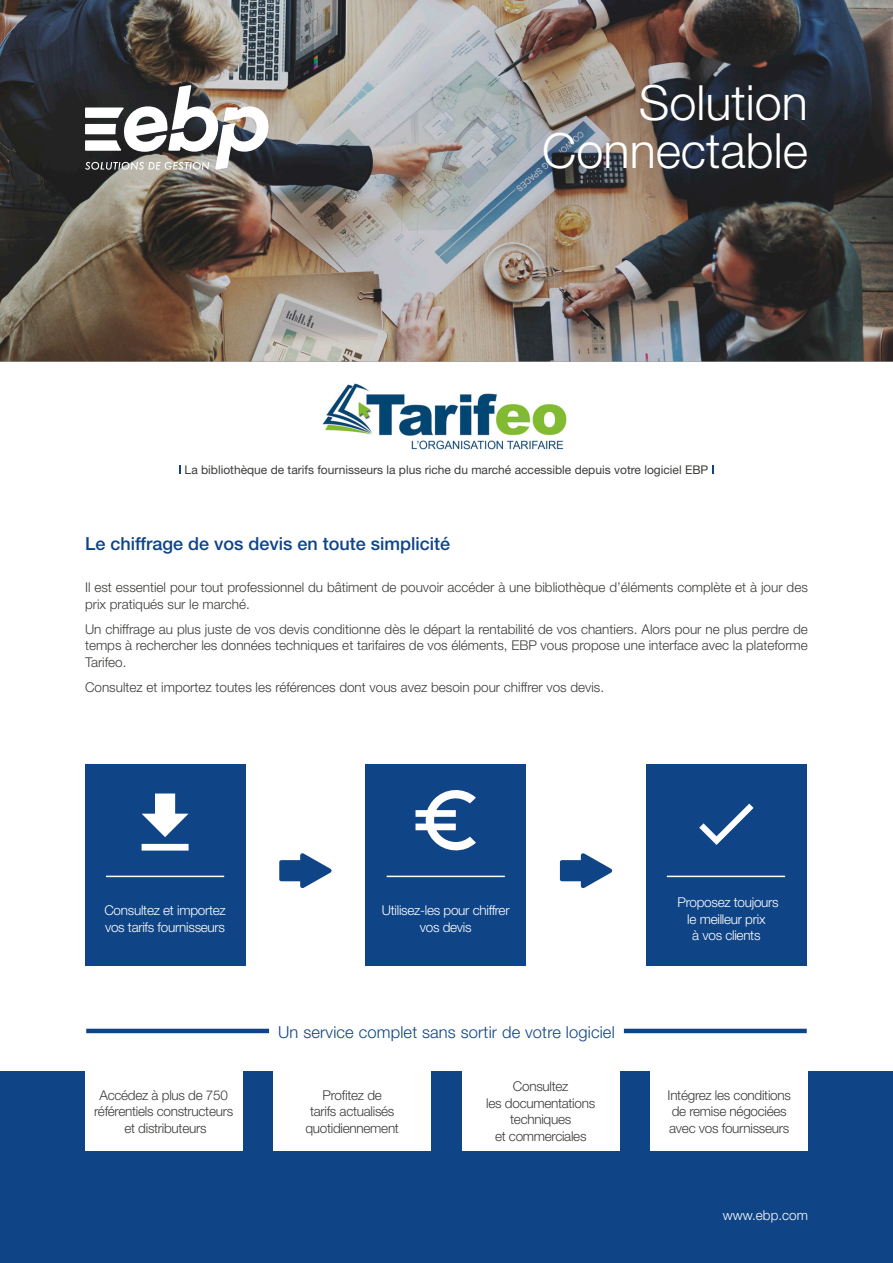
<style>
.page{position:relative;width:893px;height:1263px;background:#fff}
.page>*{position:absolute;margin:0;border:0;box-sizing:border-box;transform-origin:0 0}
.Titre-PF-2Lignes-_1e{font:300 48.6px/48.6px "Helvetica Neue LT Std";color:#fff;text-align:right}
.Texte-Description-_1{font:500 18px "Helvetica Neue LT Std";color:#0f4486}
.t1{font:300 16.5px "Helvetica Neue LT Std";letter-spacing:.01em;color:#0f4486}
.Texte-Description{font:300 13.5px/16.5px "Helvetica Neue LT Std";color:#3c3c3a}
.Texte-Description-2{font:300 13.5px/16.5px "Helvetica Neue LT Std";letter-spacing:-.02em;color:#3c3c3a;text-align:center}
.t2{font:300 13.5px/16.5px "Helvetica Neue LT Std";letter-spacing:-.02em;color:#fff}
.t3{font:300 13.5px "Helvetica Neue LT Std";color:#fff}
.t4{font:12px "Helvetica Neue LT Std";color:#3c3c3a}
</style>
<div class="page">
<img style="left:0;top:0;width:893px;height:361px">
<div style="left:0;top:1071px;width:893px;height:192px;background:#0f4486"></div>
<svg style="left:85px;top:85px;width:183px;height:85px"></svg>
<img style="left:322px;top:383px;width:245px;height:67px">
<div style="left:462px;top:1071px;width:157px;height:80px;background:#fff"></div>
<div style="left:85px;top:1071px;width:157px;height:80px;background:#fff"></div>
<div style="left:274px;top:1071px;width:157px;height:80px;background:#fff"></div>
<div style="left:651px;top:1071px;width:157px;height:80px;background:#fff"></div>
<svg style="left:179px;top:466px;width:2px;height:8px"></svg>
<svg style="left:712px;top:466px;width:2px;height:8px"></svg>
<hr style="left:86px;top:1029px;width:183px;height:4px;background:#0f4486">
<hr style="left:624px;top:1029px;width:183px;height:4px;background:#0f4486">
<div style="left:85px;top:764px;width:160px;height:202px;background:#0f4486"></div>
<div style="left:366px;top:765px;width:160px;height:201px;background:#0f4486"></div>
<div style="left:646px;top:765px;width:160px;height:201px;background:#0f4486"></div>
<svg style="left:279px;top:853px;width:53px;height:36px"></svg>
<svg style="left:560px;top:853px;width:53px;height:36px"></svg>
<svg style="left:699px;top:804px;width:54px;height:41px"></svg>
<svg style="left:142px;top:793px;width:47px;height:57px"></svg>
<hr style="left:667px;top:876px;width:118px;height:1px;background:#fff">
<hr style="left:387px;top:876px;width:118px;height:1px;background:#fff">
<hr style="left:106px;top:876px;width:118px;height:1px;background:#fff">
<svg style="left:415px;top:790px;width:61px;height:61px"></svg>
<p class="Titre-PF-2Lignes-_1e" style="left:542px;top:77px;width:267px">Solution<br>Connectable</p>
<p class="t4" style="left:185px;top:463px;width:525px">La bibliothèque de tarifs fournisseurs la plus riche du marché accessible depuis votre logiciel EBP</p>
<p class="Texte-Description-_1" style="left:85px;top:533px;width:367px">Le chiffrage de vos devis en toute simplicité</p>
<p class="Texte-Description" style="left:85px;top:579px;width:724px">Il est essentiel pour tout professionnel du bâtiment de pouvoir accéder à une bibliothèque d’éléments complète et à jour des prix pratiqués sur le marché.</p>
<p class="Texte-Description" style="left:85px;top:621px;width:724px;text-align:justify">Un chiffrage au plus juste de vos devis conditionne dès le départ la rentabilité de vos chantiers. Alors pour ne plus perdre de temps à rechercher les données techniques et tarifaires de vos éléments, EBP vous propose une interface avec la plateforme Tarifeo.</p>
<p class="Texte-Description" style="left:85px;top:679px;width:521px">Consultez et importez toutes les références dont vous avez besoin pour chiffrer vos devis.</p>
<p class="t2" style="left:104px;top:902px;width:123px">Consultez et importez vos tarifs fournisseurs</p>
<p class="t2" style="left:382px;top:902px;width:129px;text-align:center">Utilisez-les pour chiffrer vos devis</p>
<p class="t1" style="left:278px;top:1022px;width:338px">Un service complet sans sortir de votre logiciel</p>
<p class="t2" style="left:677px;top:894px;width:103px">Proposez toujours</p>
<p class="t2" style="left:687px;top:910px;width:80px">le meilleur prix</p>
<p class="t2" style="left:692px;top:927px;width:70px">à vos clients</p>
<p class="Texte-Description-2" style="left:94px;top:1086px;width:141px">Accédez à plus de 750 référentiels constructeurs</p>
<p class="Texte-Description-2" style="left:124px;top:1119px;width:84px">et distributeurs</p>
<p class="Texte-Description-2" style="left:513px;top:1078px;width:57px">Consultez</p>
<p class="Texte-Description-2" style="left:486px;top:1094px;width:110px">les documentations techniques</p>
<p class="Texte-Description-2" style="left:495px;top:1127px;width:93px">et commerciales</p>
<p class="Texte-Description-2" style="left:305px;top:1086px;width:95px">Profitez de<br>tarifs actualisés quotidiennement</p>
<p class="Texte-Description-2" style="left:668px;top:1086px;width:125px;text-align:left">Intégrez les conditions de remise négociées avec vos fournisseurs</p>
<p class="t3" style="left:723px;top:1207px;width:87px">www.ebp.com</p>
</div>
